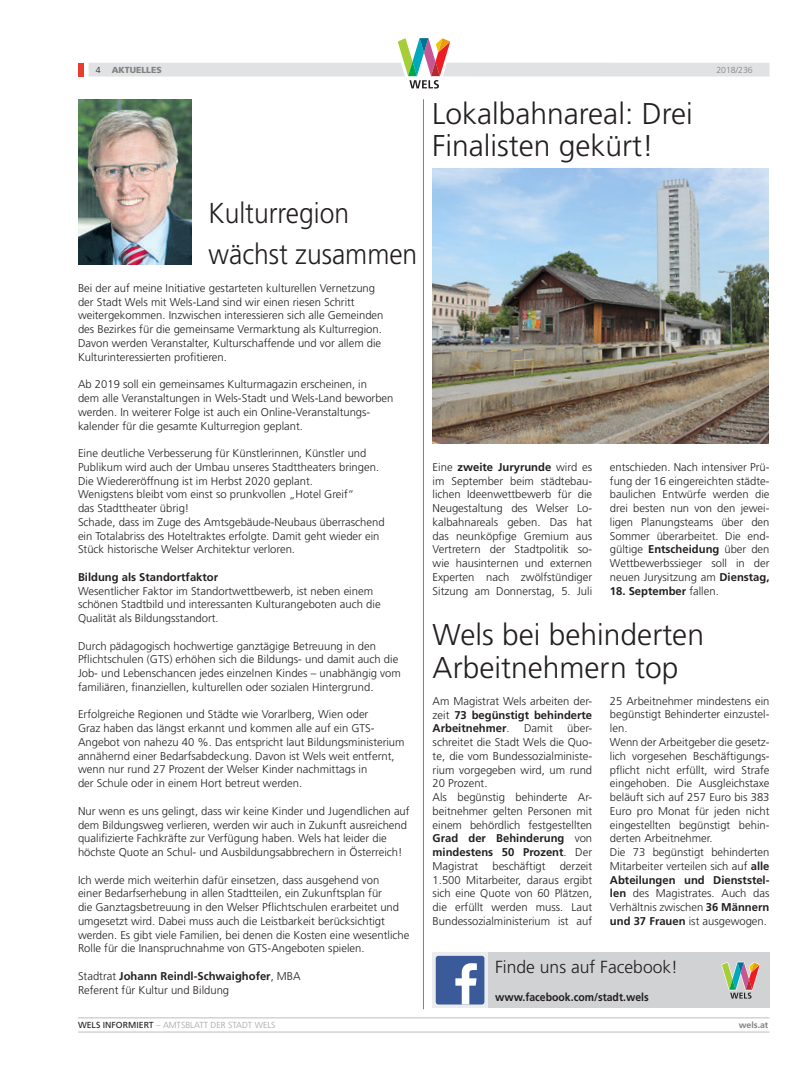
<style>
.page{position:relative;width:805px;height:1078px;background:#fff}
.page>*{position:absolute;margin:0;border:0;box-sizing:border-box;transform-origin:0 0}
.AB_2017_24Pt_Headlin{font:300 30px "Frutiger LT Std";color:#231f20}
.AB_2017_Headlines_2{font:300 28.75px "Frutiger LT Std";color:#231f20;scale:.92 1}
.AB_2017_Headline_Kur{font:300 17.5px "Frutiger LT Std";color:#231f20}
.AB_2017_Grundtext{font:300 11.25px/13.8px "Frutiger LT Std";color:#231f20;text-align:justify}
.AB_2017_Grundtext-2{font:700 11.25px/13.8px "Frutiger LT Std";color:#231f20;text-align:justify}
.AB_2017_Grundtext-3{font:700 11.25px "Frutiger LT Std";color:#231f20;scale:.93 1}
.t1{font:300 8.75px "Frutiger LT Std";color:#a3a4a8}
.t2{font:900 8.75px "Frutiger LT Std";color:#808285}
.t3{font:300 8.75px "Frutiger LT Std";color:#808285}
.t4{font:700 8.75px "Frutiger LT Std";color:#808285}
.t5{font:300 8.75px "Frutiger LT Std";color:#231f20}
.s1{font-weight:300}
.s2{font-weight:700}
.s3{font-weight:400;color:#231f20}
</style>
<div class="page">
<hr style="left:78px;top:1017px;width:691px;height:1px;background:#bcbdc0">
<hr style="left:78px;top:1031px;width:691px;height:1px;background:#bcbdc0">
<svg style="left:89px;top:38px;width:680px;height:50px"></svg>
<div style="left:78px;top:63px;width:5px;height:13px;background:#ea3c2d"></div>
<hr style="left:423px;top:99px;width:1px;height:909px;background:#808285">
<img style="left:78px;top:99px;width:113px;height:165px">
<img style="left:432px;top:168px;width:336px;height:275px">
<div style="left:432px;top:952px;width:337px;height:55px;background:#d1d2d4"></div>
<svg style="left:721px;top:962px;width:39px;height:36px"></svg>
<svg style="left:432px;top:952px;width:56px;height:55px"></svg>
<div style="left:435px;top:955px;width:49px;height:49px;background:#3b5a9a;border-radius:3px"></div>
<svg style="left:455px;top:963px;width:21px;height:41px"></svg>
<p class="t5" style="left:96px;top:65px;width:6px">4</p>
<p class="t2" style="left:112px;top:65px;width:52px">AKTUELLES</p>
<p class="t3" style="left:716px;top:65px;width:38px">2018/236</p>
<p class="AB_2017_24Pt_Headlin" style="left:432px;top:96px;width:262px">Lokalbahnareal: Drei</p>
<p class="AB_2017_24Pt_Headlin" style="left:432px;top:129px;width:223px">Finalisten gekürt!</p>
<p class="AB_2017_Headlines_2" style="left:208px;top:197px;width:154px">Kulturregion</p>
<p class="AB_2017_Headlines_2" style="left:208px;top:238px;width:228px">wächst zusammen</p>
<p class="AB_2017_Grundtext" style="left:78px;top:281px;width:298px">Bei der auf meine Initiative gestarteten kulturellen Vernetzung</p>
<p class="AB_2017_Grundtext" style="left:78px;top:295px;width:278px">der Stadt Wels mit Wels-Land sind wir einen riesen Schritt</p>
<p class="AB_2017_Grundtext" style="left:78px;top:309px;width:307px">weitergekommen. Inzwischen interessieren sich alle Gemeinden</p>
<p class="AB_2017_Grundtext" style="left:78px;top:322px;width:305px">des Bezirkes für die gemeinsame Vermarktung als Kulturregion.</p>
<p class="AB_2017_Grundtext" style="left:78px;top:336px;width:304px">Davon werden Veranstalter, Kulturschaffende und vor allem die</p>
<p class="AB_2017_Grundtext" style="left:78px;top:350px;width:150px">Kulturinteressierten profitieren.</p>
<p class="AB_2017_Grundtext" style="left:78px;top:377px;width:290px">Ab 2019 soll ein gemeinsames Kulturmagazin erscheinen, in</p>
<p class="AB_2017_Grundtext" style="left:78px;top:391px;width:317px">dem alle Veranstaltungen in Wels-Stadt und Wels-Land beworben</p>
<p class="AB_2017_Grundtext" style="left:78px;top:405px;width:293px">werden. In weiterer Folge ist auch ein Online-Veranstaltungs&shy;kalender für die gesamte Kulturregion geplant.</p>
<p class="AB_2017_Grundtext" style="left:78px;top:446px;width:290px">Eine deutliche Verbesserung für Künstlerinnen, Künstler und</p>
<p class="AB_2017_Grundtext" style="left:78px;top:460px;width:302px">Publikum wird auch der Umbau unseres Stadttheaters bringen.</p>
<p class="AB_2017_Grundtext" style="left:78px;top:474px;width:236px">Die Wiedereröffnung ist im Herbst 2020 geplant.</p>
<p class="AB_2017_Grundtext" style="left:78px;top:487px;width:277px">Wenigstens bleibt vom einst so prunkvollen „Hotel Greif“</p>
<p class="AB_2017_Grundtext" style="left:78px;top:501px;width:113px">das Stadttheater übrig!</p>
<p class="AB_2017_Grundtext" style="left:78px;top:515px;width:308px">Schade, dass im Zuge des Amtsgebäude-Neubaus überraschend</p>
<p class="AB_2017_Grundtext" style="left:78px;top:529px;width:303px">ein Totalabriss des Hoteltraktes erfolgte. Damit geht wieder ein</p>
<p class="AB_2017_Grundtext" style="left:78px;top:542px;width:218px">Stück historische Welser Architektur verloren.</p>
<p class="AB_2017_Grundtext-2" style="left:78px;top:570px;width:142px">Bildung als Standortfaktor</p>
<p class="AB_2017_Grundtext" style="left:78px;top:584px;width:296px">Wesentlicher Faktor im Standortwettbewerb, ist neben einem</p>
<p class="AB_2017_Grundtext" style="left:78px;top:597px;width:304px">schönen Stadtbild und interessanten Kulturangeboten auch die</p>
<p class="AB_2017_Grundtext" style="left:78px;top:611px;width:142px">Qualität als Bildungsstandort.</p>
<p class="AB_2017_Grundtext" style="left:78px;top:639px;width:324px;text-align:left">Durch pädagogisch hochwertige ganztägige Betreuung in den Pflichtschulen (GTS) erhöhen sich die Bildungs- und damit auch die Job- und Lebenschancen jedes einzelnen Kindes – unabhängig vom familiären, finanziellen, kulturellen oder sozialen Hintergrund.</p>
<p class="AB_2017_Grundtext" style="left:78px;top:707px;width:298px">Erfolgreiche Regionen und Städte wie Vorarlberg, Wien oder<br>Graz haben das längst erkannt und kommen alle auf ein GTS-</p>
<p class="AB_2017_Grundtext" style="left:78px;top:735px;width:328px">Angebot von nahezu 40 %. Das entspricht laut Bildungsministerium</p>
<p class="AB_2017_Grundtext" style="left:78px;top:749px;width:318px">annähernd einer Bedarfsabdeckung. Davon ist Wels weit entfernt,</p>
<p class="AB_2017_Grundtext" style="left:78px;top:762px;width:291px">wenn nur rund 27 Prozent der Welser Kinder nachmittags in</p>
<p class="AB_2017_Grundtext" style="left:78px;top:776px;width:226px">der Schule oder in einem Hort betreut werden.</p>
<p class="AB_2017_Grundtext" style="left:78px;top:804px;width:333px;text-align:left">Nur wenn es uns gelingt, dass wir keine Kinder und Jugendlichen auf dem Bildungsweg verlieren, werden wir auch in Zukunft ausreichend qualifizierte Fachkräfte zur Verfügung haben. Wels hat leider die höchste Quote an Schul- und Ausbildungsabbrechern in Österreich!</p>
<p class="AB_2017_Grundtext" style="left:78px;top:872px;width:333px;text-align:left">Ich werde mich weiterhin dafür einsetzen, dass ausgehend von<br>einer Bedarfserhebung in allen Stadtteilen, ein Zukunftsplan für<br>die Ganztagsbetreuung in den Welser Pflichtschulen erarbeitet und umgesetzt wird. Dabei muss auch die Leistbarkeit berücksichtigt werden. Es gibt viele Familien, bei denen die Kosten eine wesentliche</p>
<p class="AB_2017_Grundtext" style="left:78px;top:941px;width:288px">Rolle für die Inanspruchnahme von GTS-Angeboten spielen.</p>
<p class="AB_2017_Grundtext-2" style="left:78px;top:968px;width:224px"><span class="s1">Stadtrat</span> Johann Reindl-Schwaighofer<span class="s1">, MBA</span></p>
<p class="AB_2017_Grundtext" style="left:78px;top:982px;width:153px">Referent für Kultur und Bildung</p>
<p class="AB_2017_Grundtext" style="left:432px;top:460px;width:161px">Eine <span class="s2">zweite Juryrunde</span> wird es im September beim städtebau&shy;lichen Ideenwettbewerb für die Neugestaltung des Welser Lo&shy;kalbahnareals geben. Das hat das neunköpfige Gremium aus Vertretern der Stadtpolitik so&shy;wie hausinternen und externen Experten nach zwölfstündiger Sitzung am Donnerstag, 5. Juli</p>
<p class="AB_2017_Grundtext" style="left:609px;top:460px;width:161px">entschieden. Nach intensiver Prü&shy;fung der 16 eingereichten städte&shy;baulichen Entwürfe werden die drei besten nun von den jewei&shy;ligen Planungsteams über den Sommer überarbeitet. Die end&shy;gültige <span class="s2">Entscheidung</span> über den Wettbewerbssieger soll in der neuen Jurysitzung am <span class="s2">Dienstag,</span></p>
<p class="AB_2017_Grundtext-2" style="left:609px;top:583px;width:110px">18. September <span class="s1">fallen.</span></p>
<p class="AB_2017_24Pt_Headlin" style="left:432px;top:617px;width:273px">Wels bei behinderten</p>
<p class="AB_2017_24Pt_Headlin" style="left:432px;top:650px;width:247px">Arbeitnehmern top</p>
<p class="AB_2017_Grundtext-2" style="left:432px;top:693px;width:161px"><span class="s1">Am Magistrat Wels arbeiten der&shy;zeit</span> 73 begünstigt behinderte Arbeitnehmer<span class="s1">.</span></p>
<p class="AB_2017_Grundtext" style="left:432px;top:721px;width:161px;text-indent:134px">über&shy;schreitet die Stadt Wels die Quo&shy;te, die vom Bundessozialministe&shy;rium vorgegeben wird, um rund 20 Prozent.</p>
<p class="AB_2017_Grundtext" style="left:432px;top:790px;width:161px">Als begünstig behinderte Ar&shy;beitnehmer gelten Personen mit einem behördlich festgestellten <span class="s2">Grad der Behinderung</span> von <span class="s2">mindestens 50 Prozent</span>. Der Magistrat</p>
<p class="AB_2017_Grundtext" style="left:524px;top:721px;width:30px">Damit</p>
<p class="AB_2017_Grundtext" style="left:492px;top:859px;width:55px">beschäftigt</p>
<p class="AB_2017_Grundtext" style="left:432px;top:859px;width:161px;text-indent:127px">derzeit 1.500 Mitarbeiter, daraus ergibt sich eine Quote von 60 Plätzen, die erfüllt werden muss. Laut Bundessozialministerium ist auf</p>
<p class="AB_2017_Grundtext" style="left:609px;top:694px;width:161px">25 Arbeitnehmer mindestens ein begünstigt Behinderter einzustel&shy;len.</p>
<p class="AB_2017_Grundtext" style="left:609px;top:735px;width:161px">Wenn der Arbeitgeber die gesetz&shy;lich vorgesehen Beschäftigungs&shy;pflicht nicht erfüllt, wird Strafe eingehoben. Die Ausgleichstaxe beläuft sich auf 257 Euro bis 383<br>Euro pro Monat für jeden nicht eingestellten begünstigt behin&shy;derten Arbeitnehmer.</p>
<p class="AB_2017_Grundtext" style="left:609px;top:845px;width:161px">Die 73 begünstigt behinderten Mitarbeiter verteilen sich auf <span class="s2">alle Abteilungen und Dienststel&shy;len</span> des Magistrates. Auch das Verhältnis zwischen <span class="s2">36 Männern und 37 Frauen</span> ist ausgewogen.</p>
<p class="AB_2017_Headline_Kur" style="left:495px;top:957px;width:184px">Finde uns auf Facebook!</p>
<p class="AB_2017_Grundtext-3" style="left:495px;top:989px;width:167px">www.facebook.com/stadt.wels</p>
<p class="t1" style="left:78px;top:1019px;width:199px"><span class="s3">WELS INFORMIERT</span> – AMTSBLATT DER STADT WELS</p>
<p class="t4" style="left:738px;top:1019px;width:31px">wels.at</p>
</div>
